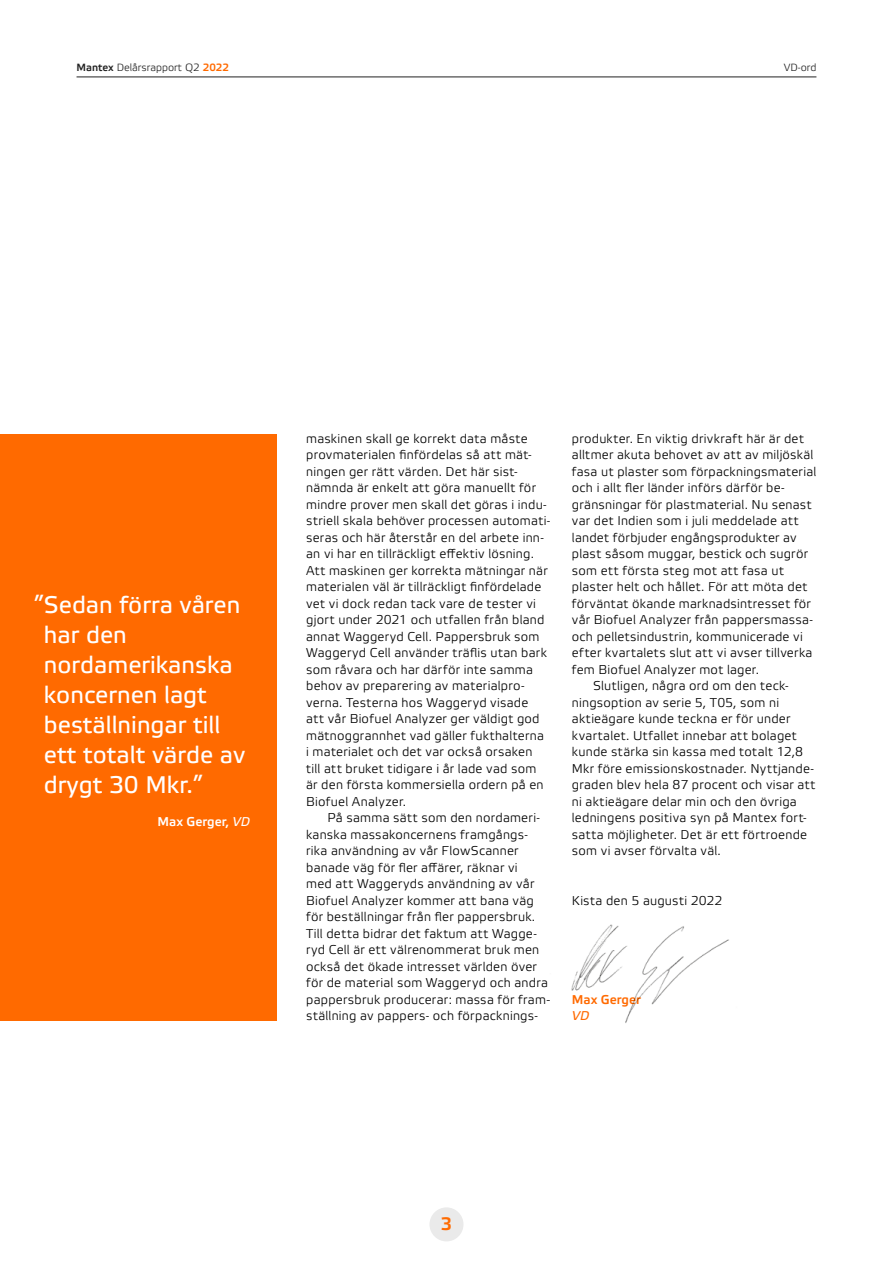
<style>
.page{position:relative;width:893px;height:1263px;background:#fff}
.page>*{position:absolute;margin:0;border:0;box-sizing:border-box;transform-origin:0 0}
.t1{font:24px/30px "Etelka Text Pro";color:#fff}
.t2{font:18px "Etelka Medium Pro";color:#ff6a00}
.t3{font:12.75px/16.5px "Etelka Light Pro";letter-spacing:.02em;color:#000}
.t4{font:12.75px "Etelka Medium Pro";color:#fff}
.t5{font:12.75px "Etelka Medium Pro";color:#ff6a00}
.t6{font:italic 12.75px "Etelka Text Pro";color:#ff6a00}
.t7{font:10.5px "Etelka Light Pro";color:#222}
.s1{font-family:"Etelka Medium Pro"}
.s2{font-family:"Etelka Medium Pro";color:#ff6a00}
.s3{font-family:"Etelka Text Pro";font-style:italic}
</style>
<div class="page">
<hr style="left:77px;top:77px;width:739px;height:1px;background:#222">
<div style="left:429px;top:1207px;width:34px;height:34px;background:#eaeaea;border-radius:50%"></div>
<img style="left:571px;top:924px;width:158px;height:99px">
<div style="left:0;top:434px;width:276px;height:586px;background:#ff6a00"></div>
<p class="t7" style="left:77px;top:62px;width:154px"><span class="s1">Mantex</span> Delårsrapport Q2 <span class="s2">2022</span></p>
<p class="t7" style="left:784px;top:62px;width:34px">VD-ord</p>
<h1 class="t1" style="left:44px;top:591px;width:203px;text-indent:-10px">”Sedan förra våren har den nordamerikanska koncernen lagt beställningar till ett totalt värde av drygt 30 Mkr.”</h1>
<p class="t4" style="left:158px;top:815px;width:94px">Max Gerger, <span class="s3">VD</span></p>
<p class="t3" style="left:306px;top:431px;width:246px">maskinen skall ge korrekt data måste provmaterialen finfördelas så att mät&shy;ningen ger rätt värden. Det här sist&shy;nämnda är enkelt att göra manuellt för mindre prover men skall det göras i indu&shy;striell skala behöver processen automati&shy;seras och här återstår en del arbete inn&shy;an vi har en tillräckligt effektiv lösning.<br>Att maskinen ger korrekta mätningar när materialen väl är tillräckligt finfördelade vet vi dock redan tack vare de tester vi gjort under 2021 och utfallen från bland annat Waggeryd Cell. Pappersbruk som Waggeryd Cell använder träflis utan bark som råvara och har därför inte samma behov av preparering av materialpro&shy;verna. Testerna hos Waggeryd visade<br>att vår Biofuel Analyzer ger väldigt god mätnoggrannhet vad gäller fukthalterna<br>i materialet och det var också orsaken<br>till att bruket tidigare i år lade vad som är den första kommersiella ordern på en Biofuel Analyzer.</p>
<p class="t3" style="left:306px;top:811px;width:245px;text-indent:21px">På samma sätt som den nordameri&shy;kanska massakoncernens framgångs&shy;rika användning av vår FlowScanner banade väg för fler affärer, räknar vi<br>med att Waggeryds användning av vår Biofuel Analyzer kommer att bana väg för beställningar från fler pappersbruk.<br>Till detta bidrar det faktum att Wagge&shy;ryd Cell är ett välrenommerat bruk men också det ökade intresset världen över för de material som Waggeryd och andra pappersbruk producerar: massa för fram&shy;ställning av pappers- och förpacknings-</p>
<p class="t3" style="left:572px;top:431px;width:234px">produkter. En viktig drivkraft här är det</p>
<p class="t3" style="left:572px;top:448px;width:243px">alltmer akuta behovet av att av miljöskäl</p>
<p class="t3" style="left:572px;top:464px;width:246px">fasa ut plaster som förpackningsmaterial</p>
<p class="t3" style="left:572px;top:481px;width:214px">och i allt fler länder införs därför be-</p>
<p class="t3" style="left:572px;top:497px;width:241px">gränsningar för plastmaterial. Nu senast</p>
<p class="t3" style="left:572px;top:514px;width:228px">var det Indien som i juli meddelade att</p>
<p class="t3" style="left:572px;top:530px;width:226px">landet förbjuder engångsprodukter av</p>
<p class="t3" style="left:572px;top:547px;width:238px">plast såsom muggar, bestick och sugrör</p>
<p class="t3" style="left:572px;top:563px;width:214px">som ett första steg mot att fasa ut</p>
<p class="t3" style="left:572px;top:580px;width:237px">plaster helt och hållet. För att möta det</p>
<p class="t3" style="left:572px;top:596px;width:241px">förväntat ökande marknadsintresset för</p>
<p class="t3" style="left:572px;top:613px;width:243px">vår Biofuel Analyzer från pappersmassa-</p>
<p class="t3" style="left:572px;top:629px;width:232px">och pelletsindustrin, kommunicerade vi</p>
<p class="t3" style="left:572px;top:646px;width:242px">efter kvartalets slut att vi avser tillverka</p>
<p class="t3" style="left:572px;top:662px;width:189px">fem Biofuel Analyzer mot lager.</p>
<p class="t3" style="left:593px;top:679px;width:197px">Slutligen, några ord om den teck-</p>
<p class="t3" style="left:572px;top:695px;width:209px">ningsoption av serie 5, T05, som ni</p>
<p class="t3" style="left:572px;top:711px;width:220px">aktieägare kunde teckna er för under</p>
<p class="t3" style="left:572px;top:728px;width:227px">kvartalet. Utfallet innebar att bolaget</p>
<p class="t3" style="left:572px;top:744px;width:233px">kunde stärka sin kassa med totalt 12,8</p>
<p class="t3" style="left:572px;top:761px;width:244px">Mkr före emissionskostnader. Nyttjande-</p>
<p class="t3" style="left:572px;top:777px;width:245px">graden blev hela 87 procent och visar att</p>
<p class="t3" style="left:572px;top:794px;width:226px">ni aktieägare delar min och den övriga</p>
<p class="t3" style="left:572px;top:810px;width:236px">ledningens positiva syn på Mantex fort-</p>
<p class="t3" style="left:572px;top:827px;width:237px">satta möjligheter. Det är ett förtroende</p>
<p class="t3" style="left:572px;top:843px;width:150px">som vi avser förvalta väl.</p>
<p class="t3" style="left:572px;top:893px;width:152px">Kista den 5 augusti 2022</p>
<p class="t5" style="left:572px;top:992px;width:71px">Max Gerger</p>
<p class="t6" style="left:572px;top:1009px;width:19px">VD</p>
<h2 class="t2" style="left:441px;top:1214px;width:13px">3</h2>
</div>
